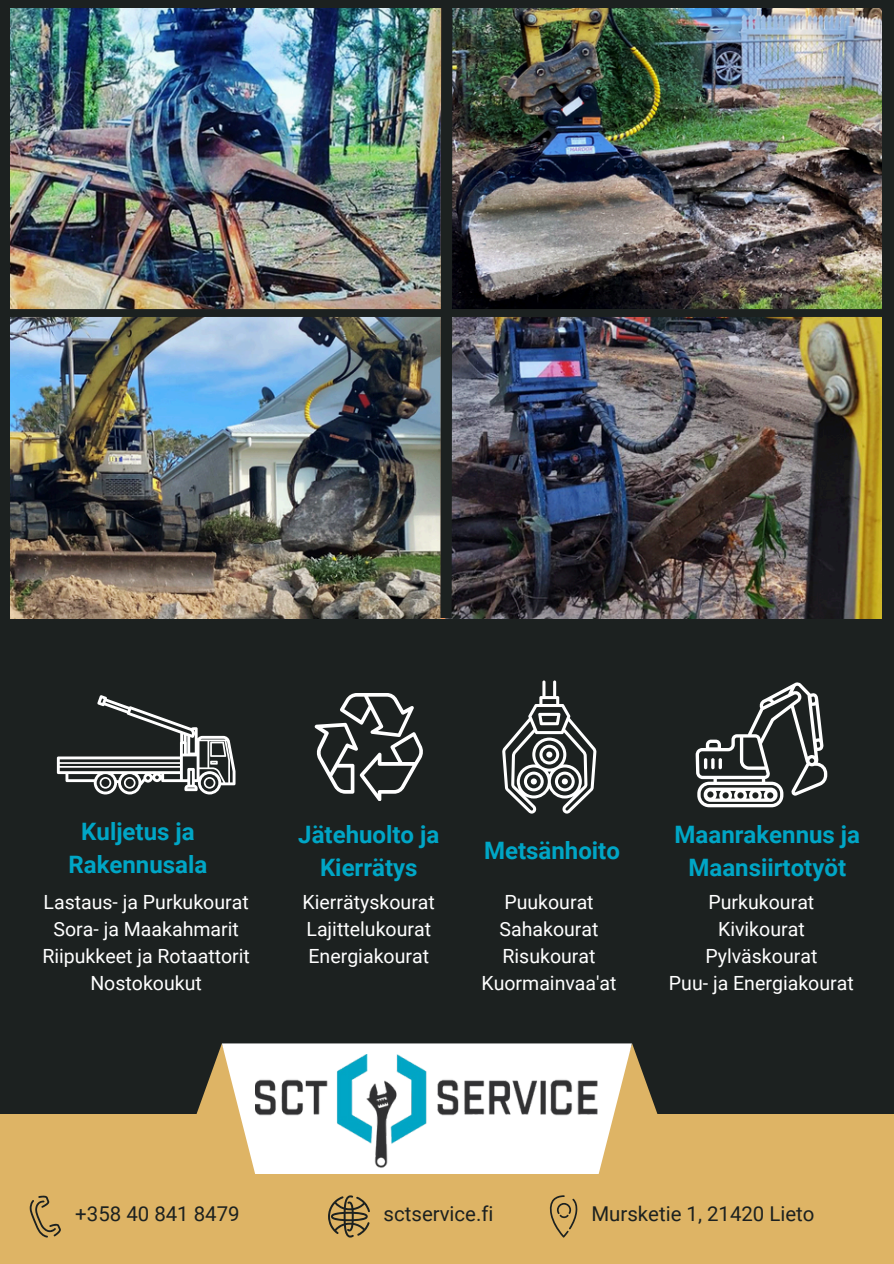
<style>
.page{position:relative;width:894px;height:1264px;background:#fff}
.page>*{position:absolute;margin:0;border:0;box-sizing:border-box;transform-origin:0 0}
.t1{font:700 24px/32.7px "Roboto";color:#00a6c6;text-align:center}
.t2{font:20.4px "Roboto";color:#1c2120}
.t3{font:19.5px "Roboto";color:#fff}
</style>
<div class="page">
<div style="left:0;top:0;width:893px;height:1263px;background:#1c2120"></div>
<svg style="left:196px;top:1043px;width:26px;height:71px"></svg>
<svg style="left:631px;top:1043px;width:27px;height:71px"></svg>
<div style="left:0;top:1114px;width:893px;height:149px;background:#deb465"></div>
<svg style="left:328px;top:1195px;width:41px;height:42px"></svg>
<svg style="left:549px;top:1195px;width:28px;height:42px"></svg>
<svg style="left:30px;top:1195px;width:31px;height:42px"></svg>
<svg style="left:222px;top:1043px;width:409px;height:131px;fill:#fff"></svg>
<svg style="left:57px;top:695px;width:178px;height:99px"></svg>
<svg style="left:502px;top:680px;width:94px;height:133px"></svg>
<svg style="left:695px;top:682px;width:132px;height:125px"></svg>
<img style="left:255px;top:1054px;width:344px;height:115px">
<img style="left:11px;top:8px;width:869px;height:610px">
<div style="left:0;top:309px;width:893px;height:8px;background:#1c2120"></div>
<img style="left:391px;top:8px;width:108px;height:611px">
<svg style="left:314px;top:693px;width:108px;height:108px"></svg>
<p class="t1" style="left:68px;top:815px;width:140px">Kuljetus ja<br>Rakennusala</p>
<h1 class="t3" style="left:43px;top:891px;width:207px">Lastaus- ja Purkukourat</h1>
<h1 class="t3" style="left:53px;top:918px;width:187px">Sora- ja Maakahmarit</h1>
<p class="t3" style="left:42px;top:945px;width:209px">Riipukkeet ja Rotaattorit</p>
<p class="t3" style="left:90px;top:972px;width:113px">Nostokoukut</p>
<h1 class="t1" style="left:298px;top:818px;width:142px">Jätehuolto ja<br>Kierrätys</h1>
<p class="t3" style="left:302px;top:891px;width:134px">Kierrätyskourat</p>
<p class="t3" style="left:306px;top:918px;width:126px">Lajittelukourat</p>
<p class="t3" style="left:308px;top:945px;width:122px">Energiakourat</p>
<h1 class="t1" style="left:484px;top:834px;width:137px">Metsänhoito</h1>
<p class="t3" style="left:504px;top:891px;width:91px">Puukourat</p>
<p class="t3" style="left:499px;top:918px;width:100px">Sahakourat</p>
<p class="t3" style="left:502px;top:945px;width:94px">Risukourat</p>
<p class="t3" style="left:481px;top:972px;width:137px">Kuormainvaa'at</p>
<p class="t1" style="left:674px;top:818px;width:187px">Maanrakennus ja<br>Maansiirtotyöt</p>
<p class="t3" style="left:708px;top:891px;width:107px">Purkukourat</p>
<p class="t3" style="left:717px;top:918px;width:88px">Kivikourat</p>
<p class="t3" style="left:705px;top:945px;width:113px">Pylväskourat</p>
<p class="t3" style="left:668px;top:972px;width:186px">Puu- ja Energiakourat</p>
<p class="t2" style="left:75px;top:1201px;width:166px">+358 40 841 8479</p>
<p class="t2" style="left:383px;top:1201px;width:111px">sctservice.fi</p>
<p class="t2" style="left:591px;top:1201px;width:225px">Mursketie 1, 21420 Lieto</p>
</div>
